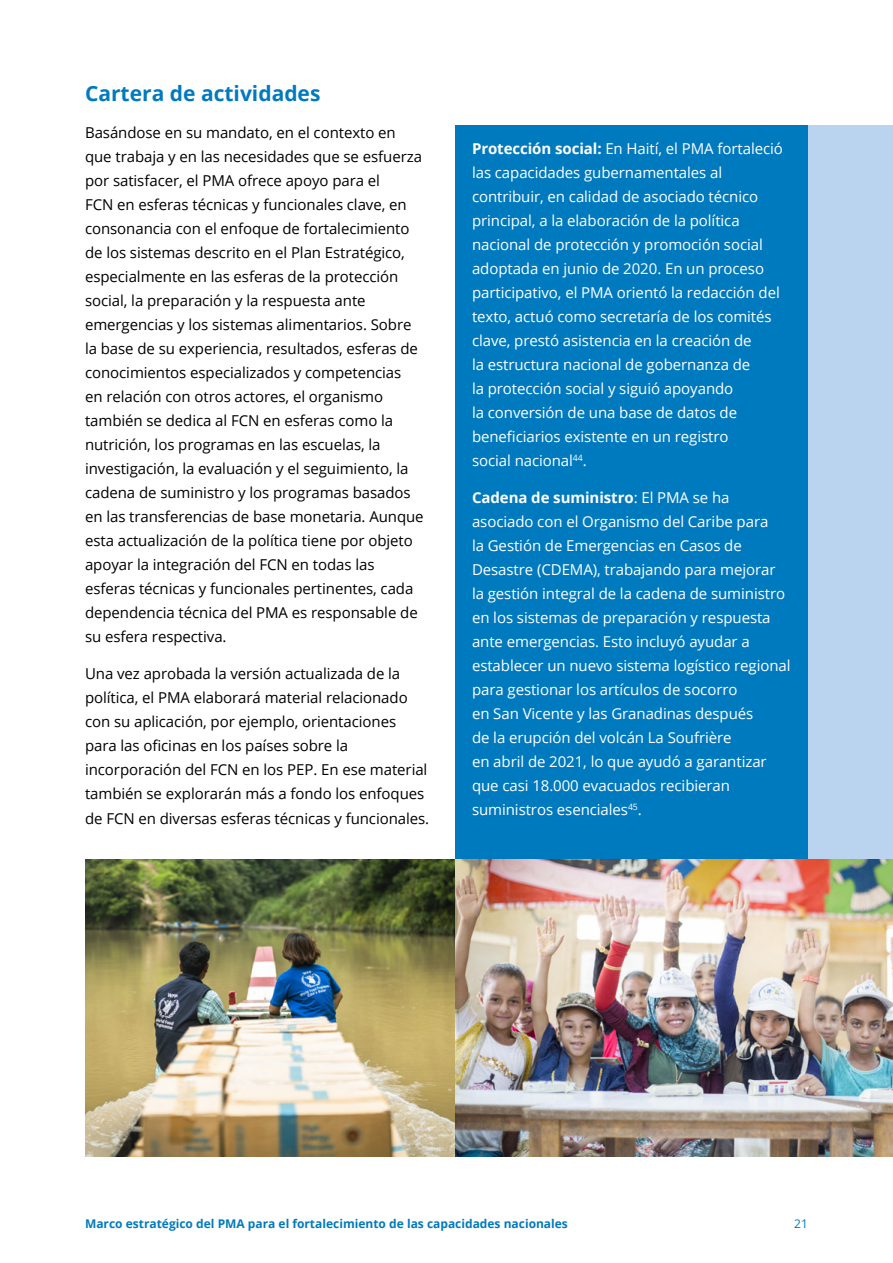
<style>
.page{position:relative;width:893px;height:1263px;background:#fff}
.page>*{position:absolute;margin:0;border:0;box-sizing:border-box;transform-origin:0 0}
.t1{font:700 21px "Open Sans";color:#007abf}
.t2{font:15px/24px "Open Sans";letter-spacing:-.005em;color:#000}
.t3{font:15px/24px "Open Sans";letter-spacing:-.005em;color:#fff}
.t4{font:700 12px "Open Sans";color:#007abf}
.t5{font:12px "Open Sans";color:#007abf}
.s1{font-weight:700}
</style>
<div class="page">
<div style="left:808px;top:125px;width:85px;height:735px;background:#bad3ee"></div>
<div style="left:455px;top:125px;width:353px;height:735px;background:#007abf"></div>
<img style="left:85px;top:860px;width:370px;height:297px">
<img style="left:455px;top:860px;width:438px;height:297px">
<h1 class="t1" style="left:85px;top:79px;width:237px">Cartera de actividades</h1>
<p class="t2" style="left:85px;top:120px;width:340px">Basándose en su mandato, en el contexto en que trabaja y en las necesidades que se esfuerza por satisfacer, el PMA ofrece apoyo para el<br>FCN en esferas técnicas y funcionales clave, en consonancia con el enfoque de fortalecimiento de los sistemas descrito en el Plan Estratégico, especialmente en las esferas de la protección social, la preparación y la respuesta ante emergencias y los sistemas alimentarios. Sobre la base de su experiencia, resultados, esferas de conocimientos especializados y competencias<br>en relación con otros actores, el organismo también se dedica al FCN en esferas como la nutrición, los programas en las escuelas, la investigación, la evaluación y el seguimiento, la cadena de suministro y los programas basados en las transferencias de base monetaria. Aunque esta actualización de la política tiene por objeto apoyar la integración del FCN en todas las esferas técnicas y funcionales pertinentes, cada dependencia técnica del PMA es responsable de su esfera respectiva.</p>
<p class="t2" style="left:85px;top:661px;width:346px">Una vez aprobada la versión actualizada de la política, el PMA elaborará material relacionado con su aplicación, por ejemplo, orientaciones para las oficinas en los países sobre la incorporación del FCN en los PEP. En ese material también se explorarán más a fondo los enfoques de FCN en diversas esferas técnicas y funcionales.</p>
<p class="t3" style="left:472px;top:136px;width:312px"><span class="s1">Protección social:</span> En Haití, el PMA fortaleció las capacidades gubernamentales al contribuir, en calidad de asociado técnico principal, a la elaboración de la política nacional de protección y promoción social adoptada en junio de 2020. En un proceso participativo, el PMA orientó la redacción del texto, actuó como secretaría de los comités clave, prestó asistencia en la creación de<br>la estructura nacional de gobernanza de<br>la protección social y siguió apoyando<br>la conversión de una base de datos de beneficiarios existente en un registro<br>social nacional<sup>44</sup>.</p>
<p class="t3" style="left:472px;top:485px;width:320px"><span class="s1">Cadena de suministro</span>: El PMA se ha asociado con el Organismo del Caribe para<br>la Gestión de Emergencias en Casos de Desastre (CDEMA), trabajando para mejorar la gestión integral de la cadena de suministro en los sistemas de preparación y respuesta ante emergencias. Esto incluyó ayudar a establecer un nuevo sistema logístico regional para gestionar los artículos de socorro<br>en San Vicente y las Granadinas después<br>de la erupción del volcán La Soufrière<br>en abril de 2021, lo que ayudó a garantizar que casi 18.000 evacuados recibieran suministros esenciales<sup>45</sup>.</p>
<p class="t4" style="left:85px;top:1215px;width:484px">Marco estratégico del PMA para el fortalecimiento de las capacidades nacionales</p>
<p class="t5" style="left:794px;top:1215px;width:15px">21</p>
</div>
